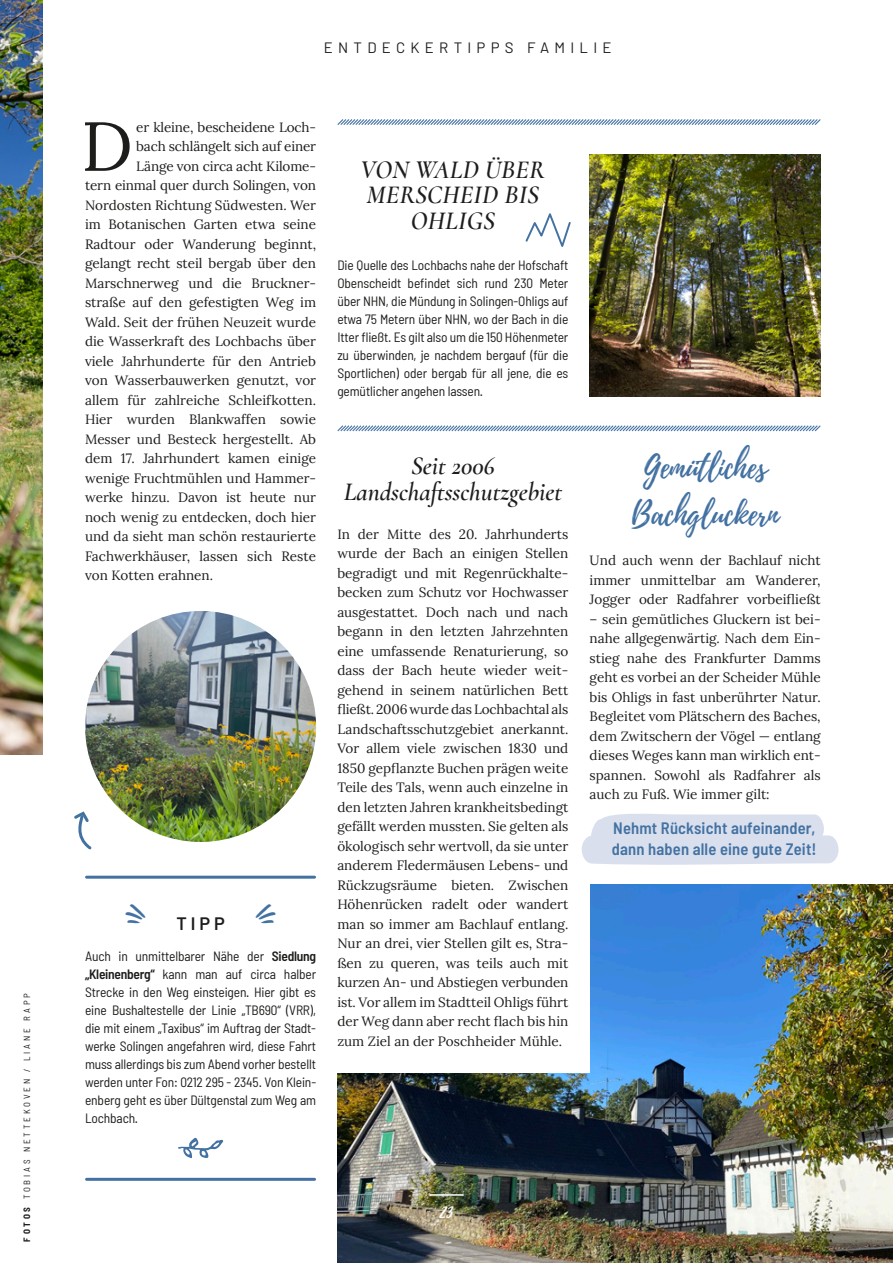
<style>
.page{position:relative;width:893px;height:1263px;background:#fff}
.page>*{position:absolute;margin:0;border:0;box-sizing:border-box;transform-origin:0 0}
.t1{font:69.15px "Lora";color:#1d1d1b}
.t2{font:37.35px "Playlist Ornament";color:#4372a2}
.t3{font:31.5px/46.5px "Playlist Script";letter-spacing:-.01em;color:#4372a2;text-align:center}
.t4{font:italic 600 25.5px/25.5px "Cormorant";color:#1d1d1b;text-align:center}
.t5{font:600 18px "Barlow";color:#1d1d1b}
.t6{font:18px "Playlist Script";color:#fff}
.t7{font:600 semi-condensed 16.5px/21px "Barlow";letter-spacing:.01em;color:#4372a2}
.t8{font:15px "Barlow";letter-spacing:.35em;color:#1d1d1b}
.t9{font:13.5px/19.5px "Lora";color:#1d1d1b;text-align:justify}
.t10{font:semi-condensed 13.5px/18px "Barlow";letter-spacing:-.01em;color:#1d1d1b;text-align:justify}
.t11{font:semi-condensed 9px "Barlow";letter-spacing:.32em;color:#1d1d1b}
.s1{font-weight:700}
.s2{font-weight:600}
</style>
<div class="page">
<img style="left:0;top:0;width:43px;height:754px">
<img style="left:590px;top:154px;width:231px;height:242px">
<img style="left:337px;top:885px;width:556px;height:378px">
<div style="left:316px;top:812px;width:274px;height:261px;background:#fff"></div>
<svg style="left:337px;top:119px;width:484px;height:6px;background:#a9bed4"></svg>
<svg style="left:337px;top:425px;width:484px;height:7px"></svg>
<svg style="left:178px;top:1138px;width:46px;height:21px"></svg>
<hr style="left:87px;top:1178px;width:228px;height:3px;background:#4372a2">
<hr style="left:87px;top:876px;width:228px;height:3px;background:#4372a2">
<img style="left:85px;top:611px;width:231px;height:231px;border-radius:116px">
<svg style="left:74px;top:811px;width:18px;height:39px"></svg>
<svg style="left:525px;top:213px;width:46px;height:34px"></svg>
<svg style="left:581px;top:814px;width:258px;height:51px;background:#dce1ee"></svg>
<hr style="left:429px;top:1194px;width:35px;height:2px;background:#fff">
<p class="t11" style="left:21px;top:1242px;width:250px;rotate:-90deg"><span class="s1">FOTOS</span> TOBIAS NETTEKOVEN / LIANE RAPP</p>
<p class="t8" style="left:324px;top:39px;width:289px">ENTDECKERTIPPS FAMILIE</p>
<h1 class="t1" style="left:81px;top:94px;width:53px">D</h1>
<p class="t9" style="left:136px;top:116px;width:181px">er kleine, bescheidene Loch-</p>
<p class="t9" style="left:136px;top:136px;width:181px">bach schlängelt sich auf einer</p>
<p class="t9" style="left:136px;top:155px;width:181px">Länge von circa acht Kilome-</p>
<p class="t9" style="left:85px;top:175px;width:233px">tern einmal quer durch Solingen, von</p>
<p class="t9" style="left:85px;top:194px;width:233px">Nordosten Richtung Südwesten. Wer</p>
<p class="t9" style="left:85px;top:214px;width:233px">im Botanischen Garten etwa seine</p>
<p class="t9" style="left:85px;top:233px;width:233px">Radtour oder Wanderung beginnt,</p>
<p class="t9" style="left:85px;top:253px;width:233px">gelangt recht steil bergab über den</p>
<p class="t9" style="left:85px;top:272px;width:233px">Marschnerweg und die Bruckner-</p>
<p class="t9" style="left:85px;top:292px;width:233px">straße auf den gefestigten Weg im</p>
<p class="t9" style="left:85px;top:311px;width:233px">Wald. Seit der frühen Neuzeit wurde</p>
<p class="t9" style="left:85px;top:331px;width:233px">die Wasserkraft des Lochbachs über</p>
<p class="t9" style="left:85px;top:350px;width:233px">viele Jahrhunderte für den Antrieb</p>
<p class="t9" style="left:85px;top:370px;width:233px">von Wasserbauwerken genutzt, vor</p>
<p class="t9" style="left:85px;top:389px;width:233px">allem für zahlreiche Schleifkotten.</p>
<p class="t9" style="left:85px;top:409px;width:233px">Hier wurden Blankwaffen sowie</p>
<p class="t9" style="left:85px;top:428px;width:233px">Messer und Besteck hergestellt. Ab</p>
<p class="t9" style="left:85px;top:448px;width:233px">dem 17. Jahrhundert kamen einige</p>
<p class="t9" style="left:85px;top:467px;width:233px">wenige Fruchtmühlen und Hammer-</p>
<p class="t9" style="left:85px;top:487px;width:233px">werke hinzu. Davon ist heute nur</p>
<p class="t9" style="left:85px;top:506px;width:233px">noch wenig zu entdecken, doch hier</p>
<p class="t9" style="left:85px;top:526px;width:233px">und da sieht man schön restaurierte</p>
<p class="t9" style="left:85px;top:545px;width:233px">Fachwerkhäuser, lassen sich Reste</p>
<p class="t9" style="left:85px;top:565px;width:130px">von Kotten erahnen.</p>
<h2 class="t2" style="left:255px;top:888px;width:23px">■</h2>
<h3 class="t5" style="left:176px;top:912px;width:50px">TIPP</h3>
<p class="t10" style="left:85px;top:947px;width:233px">Auch in unmittelbarer Nähe der <span class="s2">Siedlung „Kleinenberg“</span> kann man auf circa halber Strecke in den Weg einsteigen. Hier gibt es eine Bushaltestelle der Linie „TB690“ (VRR), die mit einem „Taxibus“ im Auftrag der Stadt&shy;werke Solingen angefahren wird, diese Fahrt muss allerdings bis zum Abend vorher bestellt werden unter Fon: 0212 295 - 2345. Von Klein&shy;enberg geht es über Dültgenstal zum Weg am Lochbach.</p>
<h3 class="t4" style="left:361px;top:157px;width:186px">VON WALD ÜBER<br>MERSCHEID BIS<br>OHLIGS</h3>
<p class="t10" style="left:337px;top:256px;width:233px">Die Quelle des Lochbachs nahe der Hofschaft Obenscheidt befindet sich rund 230 Meter über NHN, die Mündung in Solingen-Ohligs auf etwa 75 Metern über NHN, wo der Bach in die Itter fließt. Es gilt also um die 150 Höhenmeter zu überwinden, je nachdem bergauf (für die Sportlichen) oder bergab für all jene, die es gemütlicher angehen lassen.</p>
<h3 class="t4" style="left:344px;top:453px;width:220px">Seit 2006<br>Landschaftsschutzgebiet</h3>
<p class="t9" style="left:337px;top:523px;width:233px">In der Mitte des 20. Jahrhunderts wurde der Bach an einigen Stellen begradigt und mit Regenrückhalte&shy;becken zum Schutz vor Hochwasser ausgestattet. Doch nach und nach begann in den letzten Jahrzehnten eine umfassende Renaturierung, so dass der Bach heute wieder weit&shy;gehend in seinem natürlichen Bett fließt. 2006 wurde das Lochbachtal als Landschaftsschutzgebiet anerkannt.<br>Vor allem viele zwischen 1830 und 1850 gepflanzte Buchen prägen weite Teile des Tals, wenn auch einzelne in den letzten Jahren krankheitsbedingt gefällt werden mussten. Sie gelten als ökologisch sehr wertvoll, da sie unter anderem Fledermäusen Lebens- und Rückzugsräume bieten. Zwischen Höhenrücken radelt oder wandert man so immer am Bachlauf entlang.<br>Nur an drei, vier Stellen gilt es, Stra&shy;ßen zu queren, was teils auch mit kurzen An- und Abstiegen verbunden ist. Vor allem im Stadtteil Ohligs führt der Weg dann aber recht flach bis hin zum Ziel an der Poschheider Mühle.</p>
<h3 class="t3" style="left:631px;top:445px;width:149px">Gemütliches<br>Bachgluckern</h3>
<p class="t9" style="left:590px;top:550px;width:233px">Und auch wenn der Bachlauf nicht immer unmittelbar am Wanderer, Jogger oder Radfahrer vorbeifließt</p>
<p class="t9" style="left:590px;top:608px;width:233px">– sein gemütliches Gluckern ist bei&shy;nahe allgegenwärtig. Nach dem Ein&shy;stieg nahe des Frankfurter Damms geht es vorbei an der Scheider Mühle bis Ohligs in fast unberührter Natur.<br>Begleitet vom Plätschern des Baches, dem Zwitschern der Vögel — entlang dieses Weges kann man wirklich ent&shy;spannen. Sowohl als Radfahrer als auch zu Fuß. Wie immer gilt:</p>
<p class="t7" style="left:612px;top:817px;width:206px">Nehmt Rücksicht aufeinander, dann haben alle eine gute Zeit!</p>
<h3 class="t6" style="left:440px;top:1197px;width:15px">23</h3>
</div>
